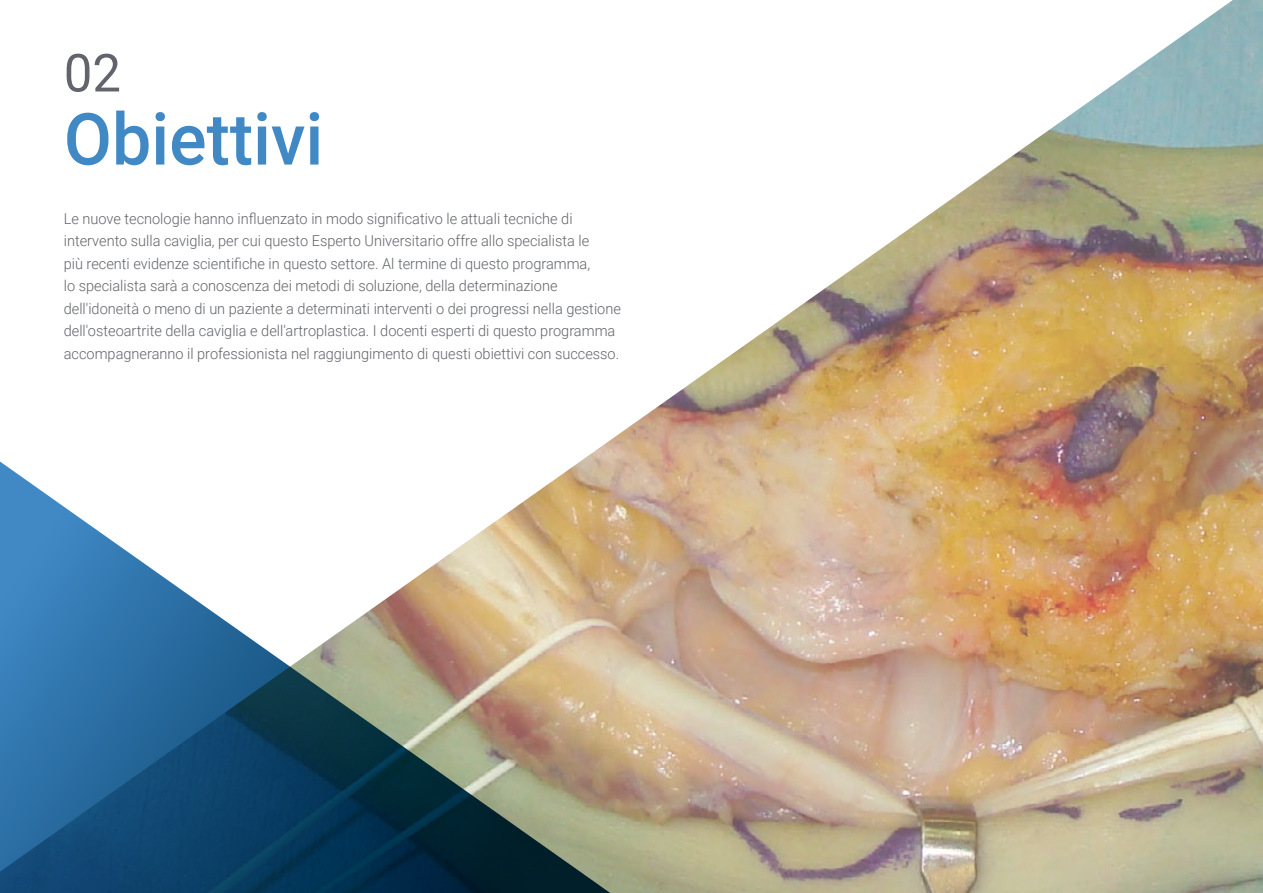
<style>
.page{position:relative;width:1263px;height:893px;background:#fff}
.page>*{position:absolute;margin:0;border:0;box-sizing:border-box;transform-origin:0 0}
.t1{font:500 72px "Roboto";color:#4089c5}
.t2{font:52.5px "Roboto";color:#61646a}
.t3{font:300 15px/22.5px "Roboto";color:#61646a}
</style>
<div class="page">
<img style="left:602px;top:0;width:661px;height:893px">
<svg style="left:0;top:446px;width:640px;height:447px"></svg>
<h2 class="t2" style="left:64px;top:36px;width:59px">02</h2>
<h1 class="t1" style="left:64px;top:89px;width:261px">Obiettivi</h1>
<p class="t3" style="left:64px;top:207px;width:559px">Le nuove tecnologie hanno influenzato in modo significativo le attuali tecniche di intervento sulla caviglia, per cui questo Esperto Universitario offre allo specialista le<br>più recenti evidenze scientifiche in questo settore. Al termine di questo programma,<br>lo specialista sarà a conoscenza dei metodi di soluzione, della determinazione dell'idoneità o meno di un paziente a determinati interventi o dei progressi nella gestione dell'osteoartrite della caviglia e dell'artroplastica. I docenti esperti di questo programma accompagneranno il professionista nel raggiungimento di questi obiettivi con successo.</p>
</div>
